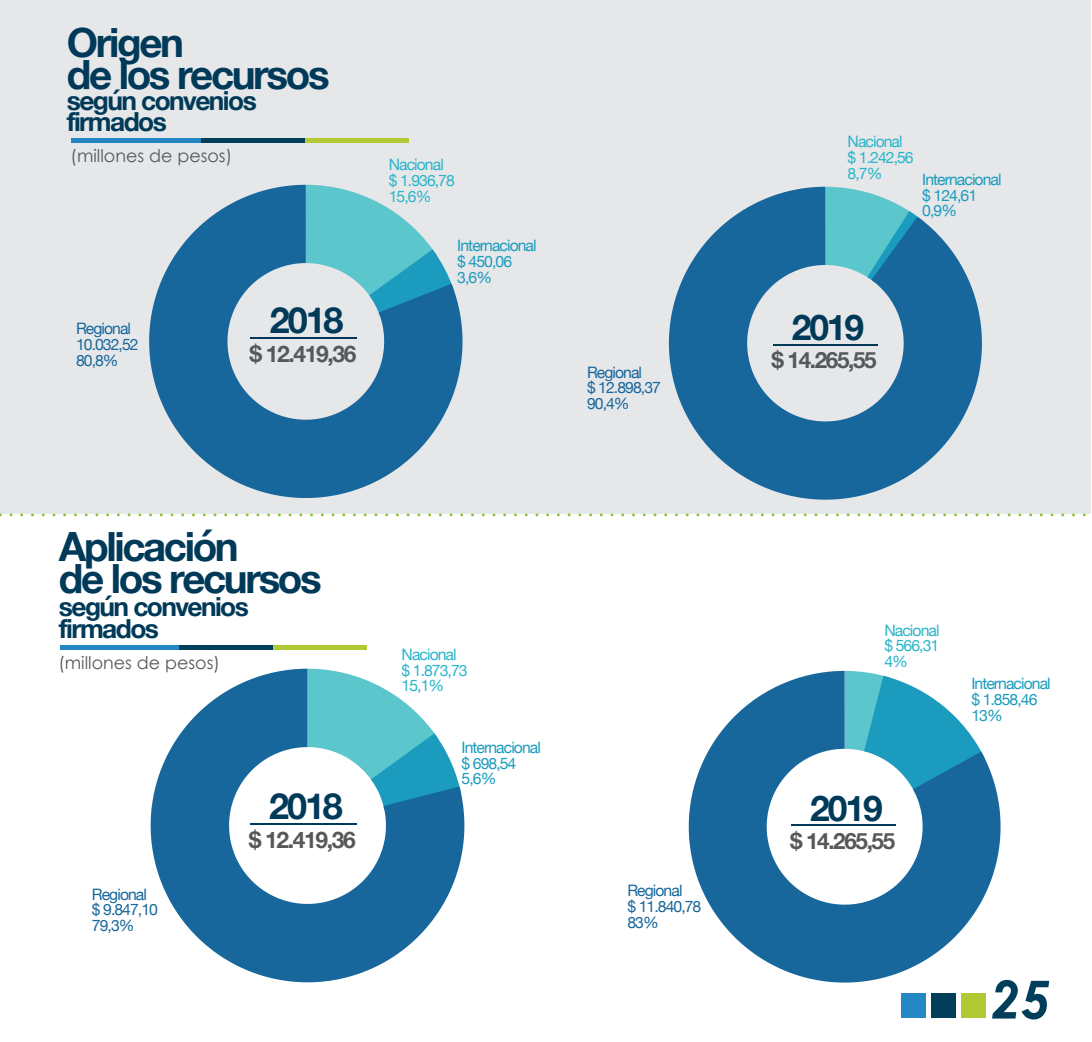
<style>
.page{position:relative;width:1092px;height:1042px;background:#fff}
.page>*{position:absolute;margin:0;border:0;box-sizing:border-box;transform-origin:0 0}
.t1{font:italic 700 52.5px "Century Gothic";color:#013e59}
.t2{font:700 40.25px/31.5px "Helvetica Neue";letter-spacing:-.06em;color:#013a59}
.t3{font:700 35.88px "Helvetica Neue";letter-spacing:-.06em;color:#013a59}
.t4{font:700 35.35px "Helvetica Neue";letter-spacing:-.06em;color:#013a59}
.t5{font:700 26.25px/22.8px "Helvetica Neue";letter-spacing:-.06em;color:#013a59}
.t6{font:700 22.75px "Helvetica Neue";letter-spacing:-.06em;color:#57585a}
.t7{font:700 22.4px "Helvetica Neue";letter-spacing:-.06em;color:#57585a}
.t8{font:17.5px "Century Gothic";color:#57585a}
.t9{font:15.75px/15.8px "Helvetica Neue";letter-spacing:-.06em;color:#1b9bbd}
.t10{font:15.75px/15.8px "Helvetica Neue";letter-spacing:-.06em;color:#17679c}
.t11{font:15.75px/15.8px "Helvetica Neue";letter-spacing:-.06em;color:#2ab5ca}
</style>
<div class="page">
<div style="left:901px;top:993px;width:24px;height:25px;background:#2488c4"></div>
<div style="left:931px;top:993px;width:24px;height:25px;background:#013e59"></div>
<div style="left:960px;top:993px;width:25px;height:25px;background:#b1c935"></div>
<div style="left:0;top:1px;width:1090px;height:513px;background:#e6e7e9"></div>
<svg style="left:0;top:513px;width:1086px;height:3px"></svg>
<div style="left:61px;top:645px;width:133px;height:5px;background:#2487c4"></div>
<div style="left:179px;top:645px;width:102px;height:5px;background:#013e59"></div>
<div style="left:273px;top:645px;width:93px;height:5px;background:#b1c935"></div>
<svg style="left:151px;top:669px;width:313px;height:313px;fill:#17679c"></svg>
<svg style="left:307px;top:669px;width:154px;height:141px"></svg>
<svg style="left:688px;top:671px;width:312px;height:311px;fill:#17679c"></svg>
<svg style="left:844px;top:671px;width:140px;height:121px"></svg>
<hr style="left:71px;top:138px;width:148px;height:4px;background:#2487c4">
<hr style="left:202px;top:138px;width:112px;height:4px;background:#013e59">
<hr style="left:305px;top:138px;width:103px;height:4px;background:#b1c935">
<svg style="left:149px;top:185px;width:313px;height:313px"></svg>
<svg style="left:668px;top:187px;width:313px;height:313px;fill:#17679c"></svg>
<svg style="left:825px;top:187px;width:98px;height:95px"></svg>
<h2 class="t2" style="left:67px;top:29px;width:264px">Origen<br>de los recursos</h2>
<h3 class="t5" style="left:67px;top:91px;width:191px;line-height:21px">según convenios firmados</h3>
<p class="t8" style="left:71px;top:149px;width:163px">(millones de pesos)</p>
<p class="t11" style="left:389px;top:158px;width:68px">Nacional $ 1.936,78<br>15,6%</p>
<p class="t9" style="left:457px;top:239px;width:81px">Internacional $ 450,06<br>3,6%</p>
<p class="t11" style="left:847px;top:134px;width:68px">Nacional $ 1.242,56<br>8,7%</p>
<h3 class="t3" style="left:270px;top:304px;width:75px">2018</h3>
<h3 class="t6" style="left:249px;top:344px;width:108px">$ 12.419,36</h3>
<p class="t10" style="left:76px;top:322px;width:64px">Regional<br>10.032,52<br>80,8%</p>
<h3 class="t4" style="left:791px;top:311px;width:74px">2019</h3>
<h3 class="t7" style="left:771px;top:350px;width:107px">$ 14.265,55</h3>
<p class="t10" style="left:587px;top:365px;width:75px">Regional<br>$ 12.898,37<br>90,4%</p>
<p class="t9" style="left:922px;top:172px;width:81px">Internacional $ 124,61<br>0,9%</p>
<h2 class="t2" style="left:59px;top:533px;width:264px">Aplicación<br>de los recursos</h2>
<h3 class="t5" style="left:59px;top:596px;width:191px">según convenios firmados</h3>
<p class="t8" style="left:58px;top:655px;width:163px">(millones de pesos)</p>
<p class="t10" style="left:92px;top:887px;width:68px">Regional $ 9.847,10<br>79,3%</p>
<h3 class="t3" style="left:269px;top:790px;width:75px">2018</h3>
<h3 class="t6" style="left:249px;top:829px;width:108px">$ 12.419,36</h3>
<p class="t11" style="left:401px;top:647px;width:68px">Nacional $ 1.873,73<br>15,1%</p>
<p class="t9" style="left:461px;top:740px;width:81px">Internacional $ 698,54<br>5,6%</p>
<p class="t10" style="left:627px;top:883px;width:75px">Regional<br>$ 11.840,78<br>83%</p>
<p class="t11" style="left:884px;top:623px;width:57px;text-align:justify">Nacional $ 566,31<br>4%</p>
<h3 class="t4" style="left:810px;top:792px;width:74px">2019</h3>
<h3 class="t7" style="left:790px;top:831px;width:107px">$ 14.265,55</h3>
<p class="t9" style="left:971px;top:677px;width:81px">Internacional $ 1.858,46<br>13%</p>
<h1 class="t1" style="left:991px;top:975px;width:60px">25</h1>
</div>
